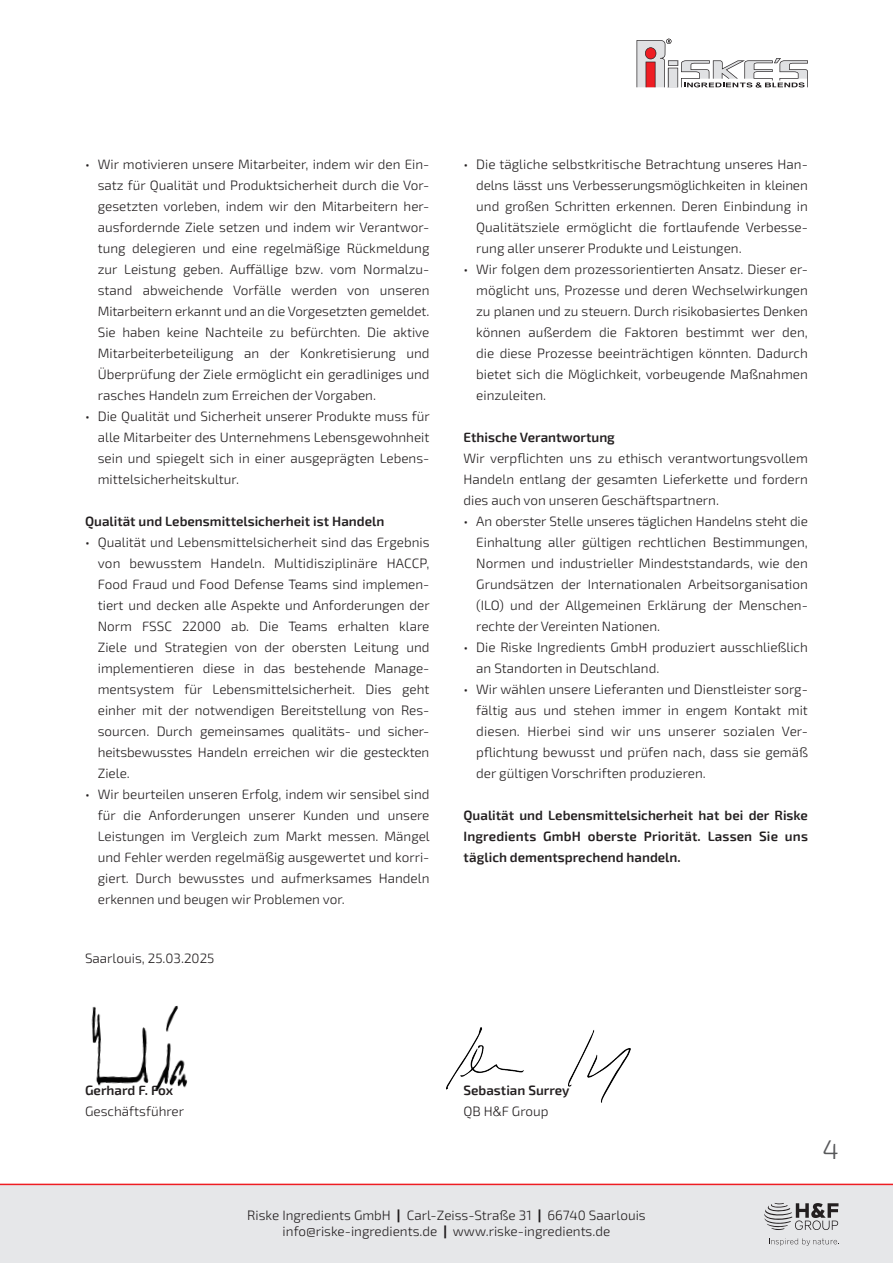
<style>
.page{position:relative;width:893px;height:1263px;background:#fff}
.page>*{position:absolute;margin:0;border:0;box-sizing:border-box;transform-origin:0 0}
.t1{font:27px "Exo 2";color:#57585a}
.Adresse{font:13.5px/21px "Exo 2";color:#231f20;text-align:justify}
.t2{font:600 13.5px/21px "Exo 2";color:#231f20;text-align:justify}
.s1{font-family:"Helvetica";font-weight:300}
.s2{font-weight:800}
</style>
<div class="page">
<div style="left:0;top:1184px;width:893px;height:79px;background:#e6e7e9"></div>
<img style="left:91px;top:1005px;width:97px;height:87px">
<img style="left:446px;top:1027px;width:184px;height:75px">
<svg style="left:637px;top:39px;width:171px;height:49px"></svg>
<svg style="left:769px;top:1238px;width:70px;height:8px"></svg>
<svg style="left:764px;top:1203px;width:74px;height:27px;background:#abaaac"></svg>
<p class="Adresse" style="left:98px;top:153px;width:333px;text-indent:-13px">• Wir motivieren unsere Mitarbeiter, indem wir den Ein&shy;satz für Qualität und Produktsicherheit durch die Vor&shy;gesetzten vorleben, indem wir den Mitarbeitern her&shy;ausfordernde Ziele setzen und indem wir Verantwor&shy;tung delegieren und eine regelmäßige Rückmeldung zur Leistung geben. Auffällige bzw. vom Normalzu&shy;stand abweichende Vorfälle werden von unseren Mitarbeitern erkannt und an die Vorgesetzten gemeldet.<br>Sie haben keine Nachteile zu befürchten. Die aktive Mitarbeiterbeteiligung an der Konkretisierung und Überprüfung der Ziele ermöglicht ein geradliniges und rasches Handeln zum Erreichen der Vorgaben.</p>
<p class="Adresse" style="left:98px;top:405px;width:333px;text-indent:-13px">• Die Qualität und Sicherheit unserer Produkte muss für alle Mitarbeiter des Unternehmens Lebensgewohnheit sein und spiegelt sich in einer ausgeprägten Lebens&shy;mittelsicherheitskultur.</p>
<p class="t2" style="left:85px;top:511px;width:301px">Qualität und Lebensmittelsicherheit ist Handeln</p>
<p class="Adresse" style="left:98px;top:531px;width:333px;text-indent:-13px">• Qualität und Lebensmittelsicherheit sind das Ergebnis von bewusstem Handeln. Multidisziplinäre HACCP, Food Fraud und Food Defense Teams sind implemen&shy;tiert und decken alle Aspekte und Anforderungen der Norm FSSC 22000 ab. Die Teams erhalten klare Ziele und Strategien von der obersten Leitung und implementieren diese in das bestehende Manage&shy;mentsystem für Lebensmittelsicherheit. Dies geht einher mit der notwendigen Bereitstellung von Res&shy;sourcen. Durch gemeinsames qualitäts- und sicher&shy;heitsbewusstes Handeln erreichen wir die gesteckten Ziele.</p>
<p class="Adresse" style="left:98px;top:783px;width:333px;text-indent:-13px">• Wir beurteilen unseren Erfolg, indem wir sensibel sind für die Anforderungen unserer Kunden und unsere Leistungen im Vergleich zum Markt messen. Mängel und Fehler werden regelmäßig ausgewertet und korri&shy;giert. Durch bewusstes und aufmerksames Handeln erkennen und beugen wir Problemen vor.</p>
<p class="Adresse" style="left:85px;top:947px;width:131px">Saarlouis, 25.03.2025</p>
<p class="Adresse" style="left:476px;top:153px;width:333px;text-indent:-13px">• Die tägliche selbstkritische Betrachtung unseres Han&shy;delns lässt uns Verbesserungsmöglichkeiten in kleinen und großen Schritten erkennen. Deren Einbindung in Qualitätsziele ermöglicht die fortlaufende Verbesse&shy;rung aller unserer Produkte und Leistungen.</p>
<p class="Adresse" style="left:476px;top:258px;width:333px;text-indent:-13px">• Wir folgen dem prozessorientierten Ansatz. Dieser er&shy;möglicht uns, Prozesse und deren Wechselwirkungen zu planen und zu steuern. Durch risikobasiertes Denken können außerdem die Faktoren bestimmt wer den, die diese Prozesse beeinträchtigen könnten. Dadurch bietet sich die Möglichkeit, vorbeugende Maßnahmen einzuleiten.</p>
<p class="t2" style="left:463px;top:427px;width:153px">Ethische Verantwortung</p>
<p class="Adresse" style="left:463px;top:447px;width:346px">Wir verpflichten uns zu ethisch verantwortungsvollem Handeln entlang der gesamten Lieferkette und fordern dies auch von unseren Geschäftspartnern.</p>
<p class="Adresse" style="left:476px;top:510px;width:333px;text-indent:-13px">• An oberster Stelle unseres täglichen Handelns steht die Einhaltung aller gültigen rechtlichen Bestimmungen, Normen und industrieller Mindeststandards, wie den Grundsätzen der Internationalen Arbeitsorganisation (ILO) und der Allgemeinen Erklärung der Menschen&shy;rechte der Vereinten Nationen.</p>
<p class="Adresse" style="left:476px;top:636px;width:333px;text-indent:-13px">• Die Riske Ingredients GmbH produziert ausschließlich an Standorten in Deutschland.</p>
<p class="Adresse" style="left:476px;top:678px;width:333px;text-indent:-13px">• Wir wählen unsere Lieferanten und Dienstleister sorg&shy;fältig aus und stehen immer in engem Kontakt mit diesen. Hierbei sind wir uns unserer sozialen Ver&shy;pflichtung bewusst und prüfen nach, dass sie gemäß der gültigen Vorschriften produzieren.</p>
<p class="t2" style="left:463px;top:805px;width:346px">Qualität und Lebensmittelsicherheit hat bei der Riske Ingredients GmbH oberste Priorität. Lassen Sie uns täglich dementsprechend handeln.</p>
<p class="t2" style="left:85px;top:1079px;width:90px">Gerhard F. Fox</p>
<p class="Adresse" style="left:85px;top:1100px;width:101px">Geschäftsführer</p>
<p class="t2" style="left:463px;top:1079px;width:108px">Sebastian Surrey</p>
<p class="Adresse" style="left:463px;top:1100px;width:86px">QB H<span class="s1">&amp;</span>F Group</p>
<p class="Adresse" style="left:247px;top:1204px;width:400px">Riske Ingredients GmbH <span class="s2">|</span> Carl-Zeiss-Straße 31 <span class="s2">|</span> 66740 Saarlouis</p>
<p class="Adresse" style="left:283px;top:1220px;width:329px">info@riske-ingredients.de <span class="s2">|</span> www.riske-ingredients.de</p>
<h1 class="t1" style="left:822px;top:1130px;width:18px">4</h1>
</div>
